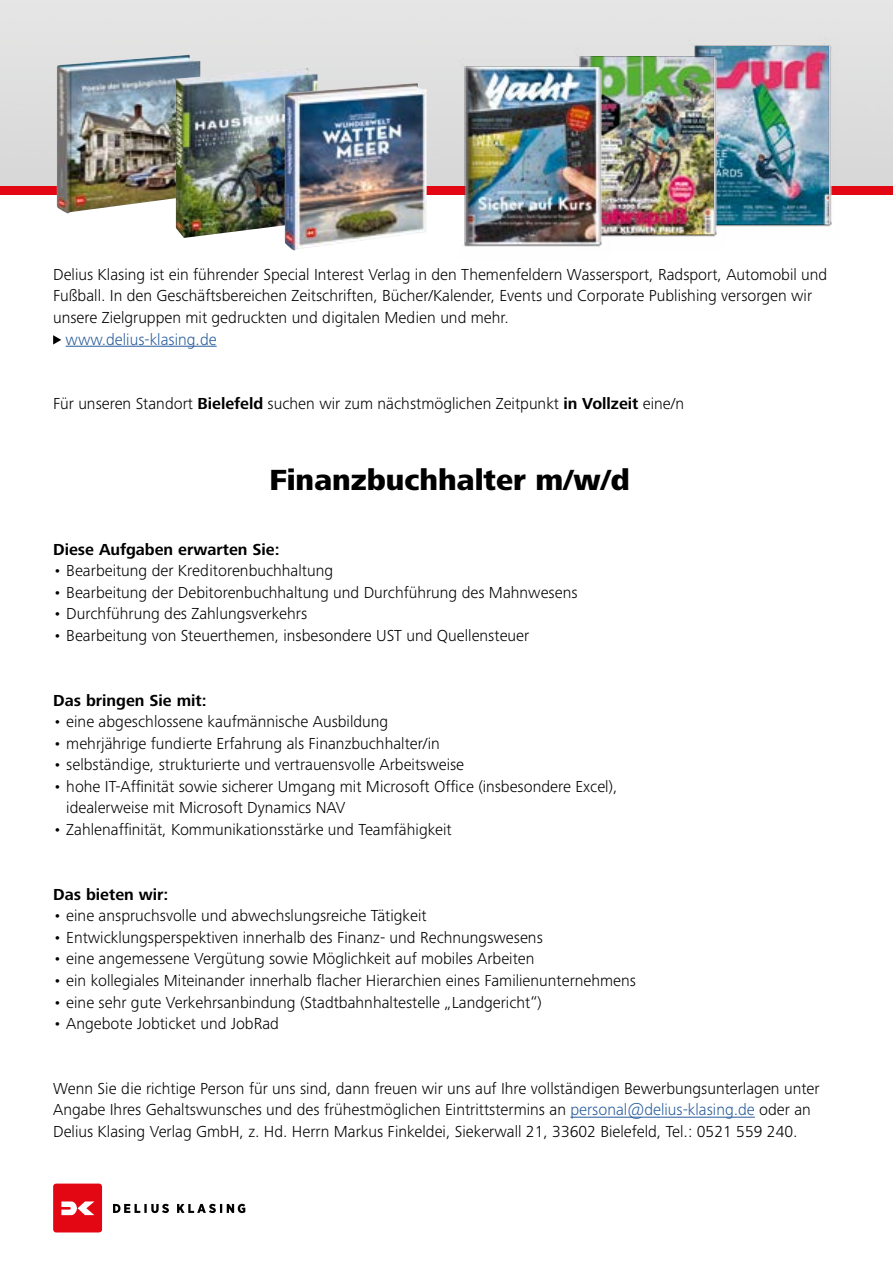
<style>
.page{position:relative;width:893px;height:1263px;background:#fff}
.page>*{position:absolute;margin:0;border:0;box-sizing:border-box;transform-origin:0 0}
.t1{font:800 30.15px "Frutiger Next Pro";color:#000}
.t2{font:300 16.5px/21.6px "Frutiger Next Pro";color:#000}
.t3{font:700 16.5px "Frutiger Next Pro";color:#000}
.t4{font:300 16.5px "Frutiger Next Pro";color:#275b9b}
.s1{font-weight:700}
.s2{color:#275b9b}
</style>
<div class="page">
<div style="left:53px;top:1183px;width:49px;height:49px;background:#e30613;border-radius:3px"></div>
<svg style="left:61px;top:1201px;width:33px;height:14px"></svg>
<svg style="left:113px;top:1204px;width:132px;height:9px"></svg>
<hr style="left:66px;top:346px;width:151px;height:1px;background:#275b9b">
<hr style="left:570px;top:1117px;width:185px;height:1px;background:#275b9b">
<svg style="left:53px;top:335px;width:8px;height:10px"></svg>
<div style="left:0;top:186px;width:893px;height:9px;background:#e30613"></div>
<img style="left:57px;top:55px;width:143px;height:158px">
<img style="left:176px;top:68px;width:141px;height:170px">
<img style="left:285px;top:83px;width:142px;height:167px">
<img style="left:689px;top:37px;width:151px;height:190px">
<img style="left:695px;top:46px;width:134px;height:178px">
<img style="left:574px;top:48px;width:151px;height:189px">
<img style="left:580px;top:56px;width:134px;height:178px">
<img style="left:459px;top:58px;width:151px;height:189px">
<img style="left:466px;top:67px;width:133px;height:178px">
<p class="t2" style="left:53px;top:264px;width:776px">Delius Klasing ist ein führender Special Interest Verlag in den Themenfeldern Wassersport, Radsport, Automobil und<br>Fußball. In den Geschäftsbereichen Zeitschriften, Bücher/Kalender, Events und Corporate Publishing versorgen wir unsere Zielgruppen mit gedruckten und digitalen Medien und mehr.</p>
<p class="t4" style="left:66px;top:330px;width:153px">www.delius-klasing.de</p>
<p class="t2" style="left:53px;top:393px;width:633px">Für unseren Standort <span class="s1">Bielefeld</span> suchen wir zum nächstmöglichen Zeitpunkt <span class="s1">in Vollzeit</span> eine/n</p>
<h1 class="t1" style="left:269px;top:462px;width:362px">Finanzbuchhalter m/w/d</h1>
<p class="t3" style="left:53px;top:540px;width:228px">Diese Aufgaben erwarten Sie:</p>
<p class="t2" style="left:53px;top:560px;width:282px">• Bearbeitung der Kreditorenbuchhaltung</p>
<p class="t2" style="left:53px;top:581px;width:526px">• Bearbeitung der Debitorenbuchhaltung und Durchführung des Mahnwesens</p>
<p class="t2" style="left:53px;top:603px;width:256px">• Durchführung des Zahlungsverkehrs</p>
<p class="t2" style="left:53px;top:624px;width:478px">• Bearbeitung von Steuerthemen, insbesondere UST und Quellensteuer</p>
<p class="t3" style="left:53px;top:691px;width:155px">Das bringen Sie mit:</p>
<p class="t2" style="left:53px;top:711px;width:337px">• eine abgeschlossene kaufmännische Ausbildung</p>
<p class="t2" style="left:53px;top:732px;width:388px">• mehrjährige fundierte Erfahrung als Finanzbuchhalter/in</p>
<p class="t2" style="left:53px;top:754px;width:413px">• selbständige, strukturierte und vertrauensvolle Arbeitsweise</p>
<p class="t2" style="left:66px;top:775px;width:553px;text-indent:-13px">• hohe IT-Affinität sowie sicherer Umgang mit Microsoft Office (insbesondere Excel), idealerweise mit Microsoft Dynamics NAV</p>
<p class="t2" style="left:53px;top:819px;width:400px">• Zahlenaffinität, Kommunikationsstärke und Teamfähigkeit</p>
<p class="t3" style="left:53px;top:885px;width:117px">Das bieten wir:</p>
<p class="t2" style="left:53px;top:905px;width:375px">• eine anspruchsvolle und abwechslungsreiche Tätigkeit</p>
<p class="t2" style="left:53px;top:926px;width:491px">• Entwicklungsperspektiven innerhalb des Finanz- und Rechnungswesens</p>
<p class="t2" style="left:53px;top:948px;width:483px">• eine angemessene Vergütung sowie Möglichkeit auf mobiles Arbeiten</p>
<p class="t2" style="left:53px;top:970px;width:584px">• ein kollegiales Miteinander innerhalb flacher Hierarchien eines Familienunternehmens</p>
<p class="t2" style="left:53px;top:991px;width:490px">• eine sehr gute Verkehrsanbindung (Stadtbahnhaltestelle „Landgericht“)</p>
<p class="t2" style="left:53px;top:1013px;width:227px">• Angebote Jobticket und JobRad</p>
<p class="t2" style="left:53px;top:1077px;width:768px">Wenn Sie die richtige Person für uns sind, dann freuen wir uns auf Ihre vollständigen Bewerbungsunterlagen unter<br>Angabe Ihres Gehaltswunsches und des frühestmöglichen Eintrittstermins an <span class="s2">personal@delius-klasing.de</span> oder an<br>Delius Klasing Verlag GmbH, z. Hd. Herrn Markus Finkeldei, Siekerwall 21, 33602 Bielefeld, Tel.: 0521 559 240.</p>
</div>
